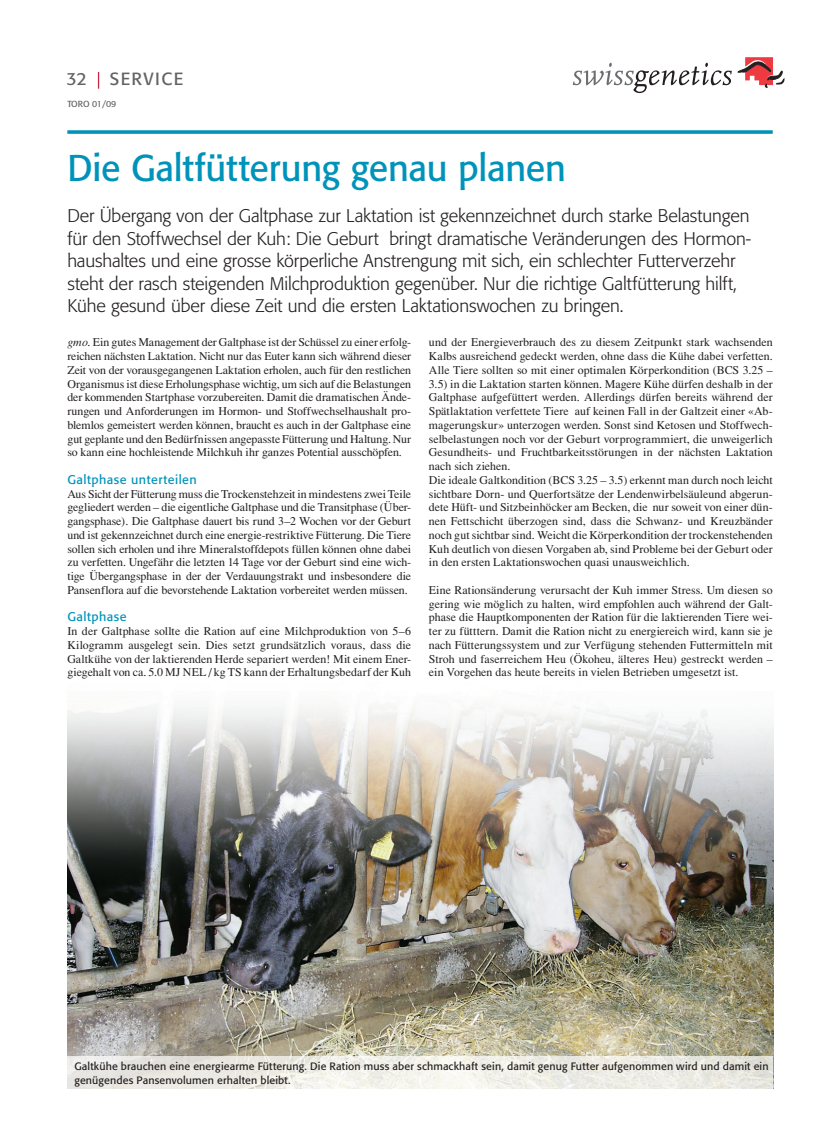
<style>
.page{position:relative;width:833px;height:1134px;background:#fff}
.page>*{position:absolute;margin:0;border:0;box-sizing:border-box;transform-origin:0 0}
.t1{font:36.88px "Formata";letter-spacing:-.01em;color:#0093ba}
.t2{font:300 18.12px/22.5px "Formata";letter-spacing:-.005em;color:#231f20}
.t3{font:17.5px "Formata";letter-spacing:.08em;color:#636366}
.t4{font:12.5px "Formata";letter-spacing:.04em;color:#0093ba}
.t5{font:11.88px/13.8px "Times";letter-spacing:.005em;color:#231f20;text-align:justify}
.t6{font:10.62px/13.8px "Formata";letter-spacing:.015em;color:#231f20}
.t7{font:8.75px "Formata";color:#636366}
.s1{font-style:italic}
</style>
<div class="page">
<img style="left:67px;top:707px;width:706px;height:382px">
<svg style="left:67px;top:130px;width:705px;height:4px;background:#1c9fc1"></svg>
<svg style="left:98px;top:72px;width:1px;height:17px"></svg>
<svg style="left:67px;top:1056px;width:705px;height:32px;fill:#edebe5"></svg>
<svg style="left:573px;top:63px;width:159px;height:30px"></svg>
<svg style="left:738px;top:57px;width:46px;height:31px"></svg>
<h3 class="t3" style="left:67px;top:68px;width:22px">32</h3>
<h3 class="t3" style="left:110px;top:68px;width:75px">SERVICE</h3>
<p class="t7" style="left:67px;top:94px;width:21px">1/09</p>
<p class="t7" style="left:67px;top:98px;width:50px">TORO 01/09</p>
<h1 class="t1" style="left:67px;top:146px;width:500px">Die Galtfütterung genau planen</h1>
<p class="t2" style="left:67px;top:205px;width:685px">Der Übergang von der Galtphase zur Laktation ist gekennzeichnet durch starke Belastungen für den Stoffwechsel der Kuh: Die Geburt bringt dramatische Veränderungen des Hormon&shy;haushaltes und eine grosse körperliche Anstrengung mit sich, ein schlechter Futterverzehr steht der rasch steigenden Milchproduktion gegenüber. Nur die richtige Galtfütterung hilft, Kühe gesund über diese Zeit und die ersten Laktationswochen zu bringen.</p>
<p class="t5" style="left:429px;top:335px;width:345px;text-align:left">und der Energieverbrauch des zu diesem Zeitpunkt stark wachsenden Kalbs ausreichend gedeckt werden, ohne dass die Kühe dabei verfetten.<br>Alle Tiere sollten so mit einer optimalen Körperkondition (BCS 3.25 – 3.5) in die Laktation starten können. Magere Kühe dürfen deshalb in der Galtphase aufgefüttert werden. Allerdings dürfen bereits während der Spätlaktation verfettete Tiere auf keinen Fall in der Galtzeit einer «Ab&shy;magerungskur» unterzogen werden. Sonst sind Ketosen und Stoffwech&shy;selbelastungen noch vor der Geburt vorprogrammiert, die unweigerlich Gesundheits- und Fruchtbarkeitsstörungen in der nächsten Laktation nach sich ziehen.<br>Die ideale Galtkondition (BCS 3.25 – 3.5) erkennt man durch noch leicht sichtbare Dorn- und Querfortsätze der Lendenwirbelsäuleund abgerun&shy;dete Hüft- und Sitzbeinhöcker am Becken, die nur soweit von einer dün&shy;nen Fettschicht überzogen sind, dass die Schwanz- und Kreuzbänder noch gut sichtbar sind. Weicht die Körperkondition der trockenstehenden Kuh deutlich von diesen Vorgaben ab, sind Probleme bei der Geburt oder in den ersten Laktationswochen quasi unausweichlich.</p>
<p class="t5" style="left:429px;top:583px;width:345px">Eine Rationsänderung verursacht der Kuh immer Stress. Um diesen so gering wie möglich zu halten, wird empfohlen auch während der Galt&shy;phase die Hauptkomponenten der Ration für die laktierenden Tiere wei&shy;ter zu fütttern. Damit die Ration nicht zu energiereich wird, kann sie je nach Fütterungssystem und zur Verfügung stehenden Futtermitteln mit Stroh und faserreichem Heu (Ökoheu, älteres Heu) gestreckt werden – ein Vorgehen das heute bereits in vielen Betrieben umgesetzt ist.</p>
<p class="t5" style="left:67px;top:335px;width:345px"><span class="s1">gmo</span>. Ein gutes Management der Galtphase ist der Schüssel zu einer erfolg&shy;reichen nächsten Laktation. Nicht nur das Euter kann sich während dieser Zeit von der vorausgegangenen Laktation erholen, auch für den restlichen Organismus ist diese Erholungsphase wichtig, um sich auf die Belastungen der kommenden Startphase vorzubereiten. Damit die dramatischen Ände&shy;rungen und Anforderungen im Hormon- und Stoffwechselhaushalt pro&shy;blemlos gemeistert werden können, braucht es auch in der Galtphase eine gut geplante und den Bedürfnissen angepasste Fütterung und Haltung. Nur so kann eine hochleistende Milchkuh ihr ganzes Potential ausschöpfen.</p>
<p class="t4" style="left:67px;top:472px;width:131px">Galtphase unterteilen</p>
<p class="t5" style="left:67px;top:487px;width:345px">Aus Sicht der Fütterung muss die Trockenstehzeit in mindestens zwei Teile gegliedert werden – die eigentliche Galtphase und die Transitphase (Über&shy;gangsphase). Die Galtphase dauert bis rund 3–2 Wochen vor der Geburt und ist gekennzeichnet durch eine energie-restriktive Fütterung. Die Tiere sollen sich erholen und ihre Mineralstoffdepots füllen können ohne dabei zu verfetten. Ungefähr die letzten 14 Tage vor der Geburt sind eine wich&shy;tige Übergangsphase in der der Verdauungstrakt und insbesondere die Pansenflora auf die bevorstehende Laktation vorbereitet werden müssen.</p>
<p class="t4" style="left:67px;top:609px;width:61px">Galtphase</p>
<p class="t5" style="left:67px;top:624px;width:345px">In der Galtphase sollte die Ration auf eine Milchproduktion von 5–6<br>Kilogramm ausgelegt sein. Dies setzt grundsätzlich voraus, dass die Galtkühe von der laktierenden Herde separiert werden! Mit einem Ener&shy;giegehalt von ca. 5.0 MJ NEL / kg TS kann der Erhaltungsbedarf der Kuh</p>
<p class="t6" style="left:74px;top:1059px;width:695px">Galtkühe brauchen eine energiearme Fütterung. Die Ration muss aber schmackhaft sein, damit genug Futter aufgenommen wird und damit ein genügendes Pansenvolumen erhalten bleibt.</p>
</div>
